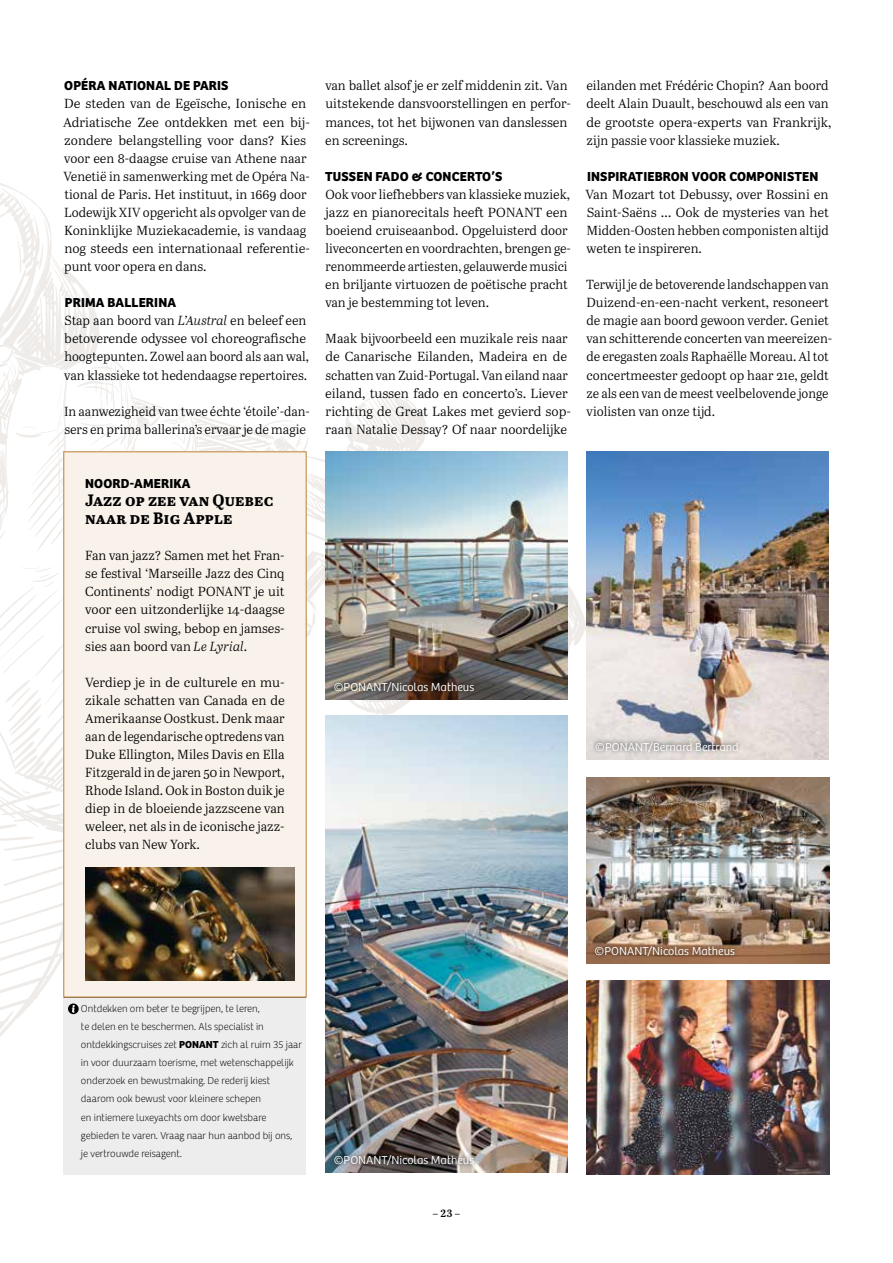
<style>
.page{position:relative;width:893px;height:1263px;background:#fff}
.page>*{position:absolute;margin:0;border:0;box-sizing:border-box;transform-origin:0 0}
.t1{font:700 16.5px/18px "Abril Text";letter-spacing:.01em;color:#000}
.t2{font:700 13.5px "Bree";letter-spacing:.01em;color:#000}
.t3{font:13.2px/18px "Abril Text Lt";color:#000}
.t4{font:300 12px "Bree";color:#fff}
.t5{font:100 10.5px/18px "Bree";color:#000}
.t6{font:600 10.5px "Abril Text";color:#000}
.s1{font-style:italic}
.s2{font-weight:700}
</style>
<div class="page">
<svg style="left:0;top:183px;width:118px;height:180px"></svg>
<svg style="left:0;top:779px;width:64px;height:344px"></svg>
<svg style="left:15px;top:451px;width:571px;height:350px"></svg>
<svg style="left:39px;top:244px;width:4px;height:26px"></svg>
<svg style="left:16px;top:236px;width:7px;height:38px"></svg>
<svg style="left:21px;top:788px;width:9px;height:6px"></svg>
<svg style="left:0;top:824px;width:17px;height:7px"></svg>
<svg style="left:0;top:837px;width:64px;height:68px"></svg>
<svg style="left:0;top:363px;width:475px;height:415px"></svg>
<img style="left:586px;top:452px;width:242px;height:307px">
<div style="left:64px;top:996px;width:242px;height:179px;background:#ededed"></div>
<hr style="left:64px;top:997px;width:242px;height:1px;background:#000">
<svg style="left:68px;top:1003px;width:11px;height:11px"></svg>
<svg style="left:72px;top:1005px;width:3px;height:8px"></svg>
<img style="left:587px;top:777px;width:242px;height:187px">
<img style="left:587px;top:981px;width:242px;height:194px">
<div style="left:64px;top:452px;width:242px;height:545px;background:#f9f2ea"></div>
<img style="left:85px;top:867px;width:210px;height:114px">
<div style="left:592px;top:737px;width:150px;height:19px;background:#000;opacity:.75"></div>
<img style="left:325px;top:715px;width:243px;height:458px">
<img style="left:325px;top:452px;width:243px;height:247px">
<div style="left:330px;top:678px;width:148px;height:18px;background:#000;opacity:.75"></div>
<div style="left:330px;top:1151px;width:148px;height:18px;background:#000;opacity:.75"></div>
<div style="left:591px;top:942px;width:148px;height:18px;background:#000;opacity:.75"></div>
<p class="t2" style="left:64px;top:78px;width:166px">OPÉRA NATIONAL DE PARIS</p>
<p class="t3" style="left:63px;top:94px;width:248px">De steden van de Egeïsche, Ionische en Adriatische Zee ontdekken met een bij&shy;zondere belangstelling voor dans? Kies voor een 8-daagse cruise van Athene naar Venetië in samenwerking met de Opéra Na&shy;tional de Paris. Het instituut, in 1669 door Lodewijk XIV opgericht als opvolger van de Koninklijke Muziekacademie, is vandaag nog steeds een internationaal referentie&shy;punt voor opera en dans.</p>
<p class="t2" style="left:65px;top:295px;width:113px">PRIMA BALLERINA</p>
<p class="t3" style="left:64px;top:311px;width:246px">Stap aan boord van <span class="s1">L’Austral</span> en beleef een betoverende odyssee vol choreografische hoogtepunten. Zowel aan boord als aan wal, van klassieke tot hedendaagse repertoires.</p>
<p class="t3" style="left:64px;top:401px;width:247px">In aanwezigheid van twee échte ‘étoile’-dan&shy;sers en prima ballerina’s ervaar je de magie</p>
<p class="t3" style="left:325px;top:76px;width:247px">van ballet alsof je er zelf middenin zit. Van uitstekende dansvoorstellingen en perfor&shy;mances, tot het bijwonen van danslessen en screenings.</p>
<p class="t2" style="left:325px;top:168px;width:179px">TUSSEN FADO &amp; CONCERTO’S</p>
<p class="t3" style="left:325px;top:185px;width:247px">Ook voor liefhebbers van klassieke muziek, jazz en pianorecitals heeft PONANT een boeiend cruiseaanbod. Opgeluisterd door liveconcerten en voordrachten, brengen ge&shy;renommeerde artiesten, gelauwerde musici en briljante virtuozen de poëtische pracht van je bestemming tot leven.</p>
<p class="t3" style="left:325px;top:329px;width:247px">Maak bijvoorbeeld een muzikale reis naar de Canarische Eilanden, Madeira en de schatten van Zuid-Portugal. Van eiland naar eiland, tussen fado en concerto’s. Liever richting de Great Lakes met gevierd sop&shy;raan Natalie Dessay? Of naar noordelijke</p>
<p class="t3" style="left:586px;top:76px;width:246px">eilanden met Frédéric Chopin? Aan boord deelt Alain Duault, beschouwd als een van de grootste opera-experts van Frankrijk, zijn passie voor klassieke muziek.</p>
<p class="t2" style="left:587px;top:168px;width:233px">INSPIRATIEBRON VOOR COMPONISTEN</p>
<p class="t3" style="left:586px;top:185px;width:245px;text-align:justify">Van Mozart tot Debussy, over Rossini en Saint-Saëns … Ook de mysteries van het Midden-Oosten hebben componisten altijd weten te inspireren.</p>
<p class="t3" style="left:586px;top:275px;width:248px">Terwijl je de betoverende landschappen van Duizend-en-een-nacht verkent, resoneert de magie aan boord gewoon verder. Geniet van schitterende concerten van meereizen&shy;de eregasten zoals Raphaëlle Moreau. Al tot concertmeester gedoopt op haar 21e, geldt ze als een van de meest veelbelovende jonge violisten van onze tijd.</p>
<p class="t2" style="left:85px;top:475px;width:107px">NOORD-AMERIKA</p>
<p class="t1" style="left:85px;top:490px;width:190px">Jazz op zee van Quebec naar de Big Apple</p>
<p class="t3" style="left:85px;top:546px;width:201px;text-align:justify">Fan van jazz? Samen met het Fran&shy;se festival ‘Marseille Jazz des Cinq Continents’ nodigt PONANT je uit voor een uitzonderlijke 14-daagse cruise vol swing, bebop en jamses&shy;sies aan boord van <span class="s1">Le Lyrial</span>.</p>
<p class="t3" style="left:85px;top:672px;width:201px;text-align:justify">Verdiep je in de culturele en mu&shy;zikale schatten van Canada en de Amerikaanse Oostkust. Denk maar aan de legendarische optredens van Duke Ellington, Miles Davis en Ella Fitzgerald in de jaren 50 in Newport, Rhode Island. Ook in Boston duik je diep in de bloeiende jazzscene van weleer, net als in de iconische jazz&shy;clubs van New York.</p>
<p class="t4" style="left:334px;top:680px;width:142px">©PONANT/Nicolas Matheus</p>
<p class="t4" style="left:595px;top:740px;width:145px">©PONANT/Bernard Bertrand</p>
<p class="t5" style="left:81px;top:999px;width:222px">Ontdekken om beter te begrijpen, te leren,<br>te delen en te beschermen. Als specialist in ontdekkingscruises zet <span class="s2">PONANT</span> zich al ruim 35 jaar in voor duurzaam toerisme, met wetenschappelijk onderzoek en bewustmaking. De rederij kiest daarom ook bewust voor kleinere schepen<br>en intiemere luxeyachts om door kwetsbare gebieden te varen. Vraag naar hun aanbod bij ons, je vertrouwde reisagent.</p>
<p class="t4" style="left:334px;top:1153px;width:142px">©PONANT/Nicolas Matheus</p>
<p class="t6" style="left:433px;top:1206px;width:29px">– 23 –</p>
<p class="t4" style="left:595px;top:944px;width:142px">©PONANT/Nicolas Matheus</p>
</div>
